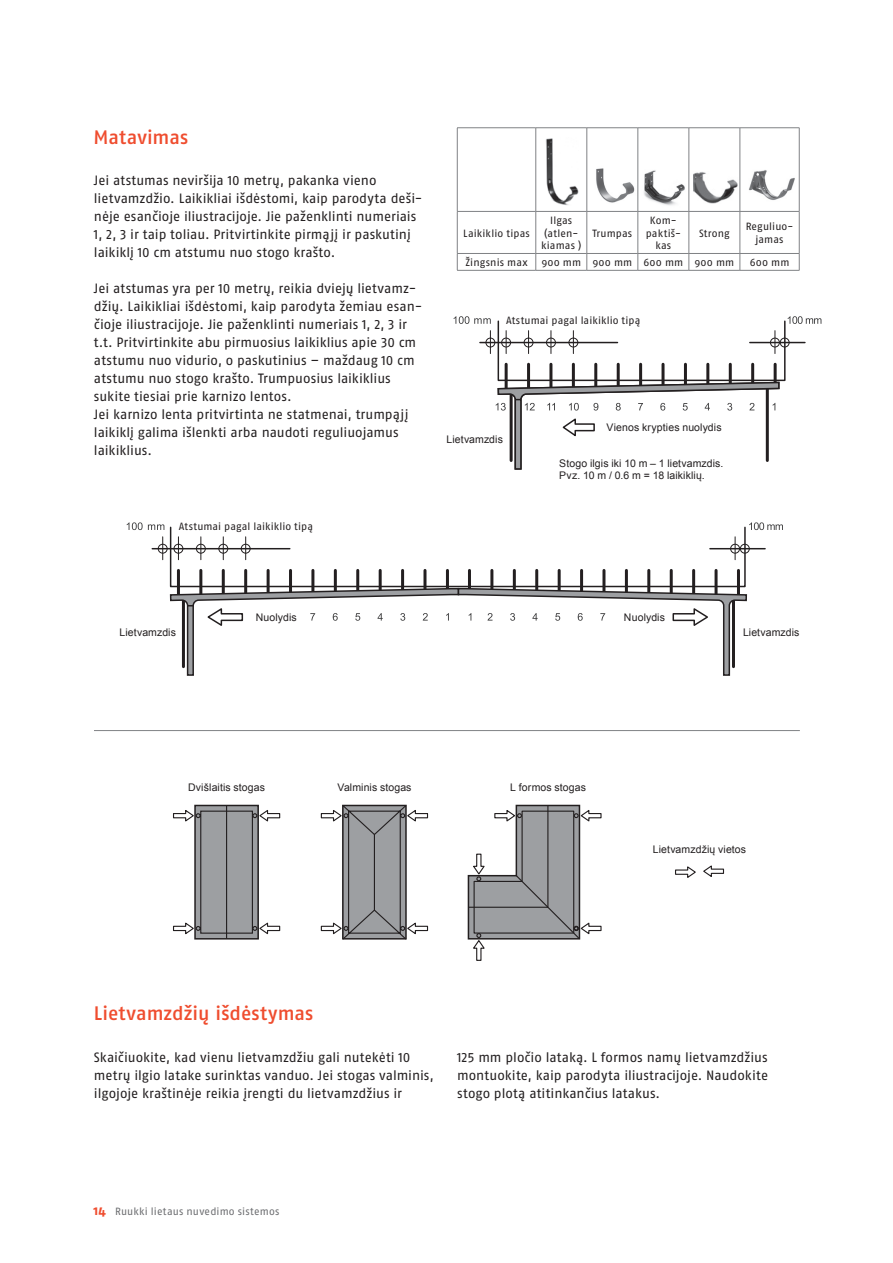
<style>
.page{position:relative;width:893px;height:1263px;background:#fff}
.page>*{position:absolute;margin:0;border:0;box-sizing:border-box;transform-origin:0 0}
.t1{font:500 19.5px "Fago Pro";color:#ef4d2f}
.t2{font:13.5px/18px "Fago Pro";letter-spacing:-.005em;color:#231f20}
.t3{font:10.5px/12px "Arial";letter-spacing:.01em;color:#231f20}
.t4{font:10.5px/12.6px "Fago Pro";letter-spacing:.01em;color:#231f20;text-align:center}
.t5{font:10.5px "Fago Pro";letter-spacing:.015em;color:#6c6d70}
.s1{font-weight:700;font-size:13.5px;color:#ef4d2f}
</style>
<div class="page">
<img style="left:596px;top:156px;width:42px;height:57px">
<img style="left:644px;top:170px;width:41px;height:36px">
<img style="left:749px;top:170px;width:46px;height:30px">
<img style="left:546px;top:138px;width:33px;height:67px">
<img style="left:694px;top:172px;width:44px;height:31px">
<div style="left:498px;top:320px;width:288px;height:61px;border:2px solid #231f20"></div>
<hr style="left:774px;top:364px;width:3px;height:23px;background:#231f20">
<hr style="left:505px;top:364px;width:3px;height:26px;background:#231f20">
<hr style="left:527px;top:364px;width:3px;height:25px;background:#231f20">
<hr style="left:549px;top:364px;width:3px;height:25px;background:#231f20">
<hr style="left:572px;top:364px;width:3px;height:23px;background:#231f20">
<hr style="left:594px;top:364px;width:3px;height:23px;background:#231f20">
<hr style="left:617px;top:364px;width:3px;height:23px;background:#231f20">
<hr style="left:639px;top:364px;width:3px;height:23px;background:#231f20">
<hr style="left:661px;top:364px;width:3px;height:23px;background:#231f20">
<hr style="left:684px;top:364px;width:3px;height:23px;background:#231f20">
<hr style="left:706px;top:364px;width:3px;height:23px;background:#231f20">
<hr style="left:729px;top:364px;width:3px;height:23px;background:#231f20">
<hr style="left:751px;top:364px;width:3px;height:23px;background:#231f20">
<hr style="left:750px;top:342px;width:55px;height:1px;background:#231f20">
<hr style="left:480px;top:342px;width:137px;height:1px;background:#231f20">
<svg style="left:485px;top:331px;width:305px;height:23px"></svg>
<svg style="left:496px;top:381px;width:284px;height:89px"></svg>
<svg style="left:454px;top:316px;width:37px;height:8px"></svg>
<svg style="left:788px;top:316px;width:33px;height:8px"></svg>
<svg style="left:127px;top:522px;width:656px;height:154px"></svg>
<svg style="left:675px;top:865px;width:50px;height:13px"></svg>
<div style="left:194px;top:805px;width:65px;height:134px;border:2px solid #231f20"></div>
<hr style="left:226px;top:805px;width:1px;height:134px;background:#231f20">
<svg style="left:173px;top:808px;width:108px;height:128px"></svg>
<svg style="left:320px;top:804px;width:282px;height:157px"></svg>
<hr style="left:94px;top:730px;width:706px;height:1px;background:#808285">
<hr style="left:457px;top:127px;width:79px;height:1px;background:#808285">
<hr style="left:457px;top:128px;width:1px;height:83px;background:#808285">
<hr style="left:536px;top:127px;width:51px;height:1px;background:#808285">
<hr style="left:535px;top:128px;width:1px;height:83px;background:#808285">
<hr style="left:587px;top:127px;width:51px;height:1px;background:#808285">
<hr style="left:587px;top:128px;width:1px;height:83px;background:#808285">
<hr style="left:638px;top:127px;width:51px;height:1px;background:#808285">
<hr style="left:638px;top:128px;width:1px;height:83px;background:#808285">
<hr style="left:689px;top:127px;width:51px;height:1px;background:#808285">
<hr style="left:689px;top:128px;width:1px;height:83px;background:#808285">
<hr style="left:740px;top:127px;width:59px;height:1px;background:#808285">
<hr style="left:740px;top:128px;width:1px;height:83px;background:#808285">
<hr style="left:799px;top:128px;width:1px;height:83px;background:#808285">
<hr style="left:457px;top:211px;width:79px;height:1px;background:#808285">
<hr style="left:457px;top:212px;width:1px;height:41px;background:#808285">
<hr style="left:536px;top:211px;width:51px;height:1px;background:#808285">
<hr style="left:535px;top:212px;width:1px;height:41px;background:#808285">
<hr style="left:587px;top:211px;width:51px;height:1px;background:#808285">
<hr style="left:587px;top:212px;width:1px;height:41px;background:#808285">
<hr style="left:638px;top:211px;width:51px;height:1px;background:#808285">
<hr style="left:638px;top:212px;width:1px;height:41px;background:#808285">
<hr style="left:689px;top:211px;width:51px;height:1px;background:#808285">
<hr style="left:689px;top:212px;width:1px;height:41px;background:#808285">
<hr style="left:740px;top:211px;width:59px;height:1px;background:#808285">
<hr style="left:740px;top:212px;width:1px;height:41px;background:#808285">
<hr style="left:799px;top:212px;width:1px;height:41px;background:#808285">
<hr style="left:457px;top:253px;width:79px;height:1px;background:#808285">
<svg style="left:457px;top:254px;width:1px;height:16px"></svg>
<hr style="left:536px;top:253px;width:51px;height:1px;background:#808285">
<svg style="left:535px;top:254px;width:1px;height:16px"></svg>
<hr style="left:587px;top:253px;width:51px;height:1px;background:#808285">
<svg style="left:587px;top:254px;width:1px;height:16px"></svg>
<hr style="left:638px;top:253px;width:51px;height:1px;background:#808285">
<svg style="left:638px;top:254px;width:1px;height:16px"></svg>
<hr style="left:689px;top:253px;width:51px;height:1px;background:#808285">
<svg style="left:689px;top:254px;width:1px;height:16px"></svg>
<hr style="left:740px;top:253px;width:59px;height:1px;background:#808285">
<svg style="left:740px;top:254px;width:1px;height:16px"></svg>
<svg style="left:799px;top:254px;width:1px;height:16px"></svg>
<hr style="left:457px;top:270px;width:79px;height:1px;background:#808285">
<hr style="left:536px;top:270px;width:51px;height:1px;background:#808285">
<hr style="left:587px;top:270px;width:51px;height:1px;background:#808285">
<hr style="left:638px;top:270px;width:51px;height:1px;background:#808285">
<hr style="left:689px;top:270px;width:51px;height:1px;background:#808285">
<hr style="left:740px;top:270px;width:59px;height:1px;background:#808285">
<h1 class="t1" style="left:94px;top:126px;width:96px">Matavimas</h1>
<p class="t2" style="left:94px;top:171px;width:330px">Jei atstumas neviršija 10 metrų, pakanka vieno lietvamzdžio. Laikikliai išdėstomi, kaip parodyta deši&shy;nėje esančioje iliustracijoje. Jie paženklinti numeriais 1, 2, 3 ir taip toliau. Pritvirtinkite pirmąjį ir paskutinį laikiklį 10 cm atstumu nuo stogo krašto.</p>
<p class="t2" style="left:94px;top:279px;width:330px">Jei atstumas yra per 10 metrų, reikia dviejų lietvamz&shy;džių. Laikikliai išdėstomi, kaip parodyta žemiau esan&shy;čioje iliustracijoje. Jie paženklinti numeriais 1, 2, 3 ir t.t. Pritvirtinkite abu pirmuosius laikiklius apie 30 cm atstumu nuo vidurio, o paskutinius – maždaug 10 cm atstumu nuo stogo krašto. Trumpuosius laikiklius sukite tiesiai prie karnizo lentos.<br>Jei karnizo lenta pritvirtinta ne statmenai, trumpąjį laikiklį galima išlenkti arba naudoti reguliuojamus laikiklius.</p>
<p class="t4" style="left:179px;top:520px;width:136px">Atstumai pagal laikiklio tipą</p>
<p class="t4" style="left:463px;top:227px;width:68px">Laikiklio tipas</p>
<p class="t4" style="left:541px;top:214px;width:42px">Ilgas (atlen&shy;kiamas )</p>
<p class="t4" style="left:592px;top:227px;width:41px">Trumpas</p>
<p class="t4" style="left:646px;top:214px;width:37px">Kom&shy;paktiš&shy;kas</p>
<p class="t4" style="left:699px;top:227px;width:32px">Strong</p>
<p class="t4" style="left:746px;top:220px;width:49px">Reguliuo&shy;jamas</p>
<p class="t4" style="left:465px;top:256px;width:64px">Žingsnis max</p>
<p class="t4" style="left:541px;top:256px;width:194px">900 mm 900 mm 600 mm 900 mm</p>
<p class="t4" style="left:750px;top:256px;width:41px">600 mm</p>
<p class="t4" style="left:506px;top:314px;width:136px">Atstumai pagal laikiklio tipą</p>
<p class="t3" style="left:446px;top:433px;width:58px">Lietvamzdis</p>
<p class="t3" style="left:606px;top:422px;width:117px">Vienos krypties nuolydis</p>
<p class="t3" style="left:559px;top:457px;width:166px">Stogo ilgis iki 10 m – 1 lietvamzdis.<br>Pvz. 10 m / 0.6 m = 18 laikiklių.</p>
<p class="t3" style="left:120px;top:626px;width:58px">Lietvamzdis</p>
<p class="t3" style="left:256px;top:611px;width:42px">Nuolydis</p>
<p class="t3" style="left:624px;top:611px;width:42px">Nuolydis</p>
<p class="t3" style="left:743px;top:626px;width:58px">Lietvamzdis</p>
<p class="t3" style="left:188px;top:781px;width:78px">Dvišlaitis stogas</p>
<p class="t3" style="left:337px;top:781px;width:76px">Valminis stogas</p>
<p class="t3" style="left:510px;top:781px;width:77px">L formos stogas</p>
<h1 class="t1" style="left:94px;top:1001px;width:221px">Lietvamzdžių išdėstymas</h1>
<p class="t3" style="left:653px;top:843px;width:95px">Lietvamzdžių vietos</p>
<p class="t2" style="left:94px;top:1048px;width:341px">Skaičiuokite, kad vienu lietvamzdžiu gali nutekėti 10 metrų ilgio latake surinktas vanduo. Jei stogas valminis, ilgojoje kraštinėje reikia įrengti du lietvamzdžius ir</p>
<p class="t2" style="left:457px;top:1048px;width:312px;text-align:justify">125 mm pločio lataką. L formos namų lietvamzdžius montuokite, kaip parodyta iliustracijoje. Naudokite stogo plotą atitinkančius latakus.</p>
<p class="t5" style="left:94px;top:1205px;width:187px"><span class="s1">14</span> Ruukki lietaus nuvedimo sistemos</p>
</div>
